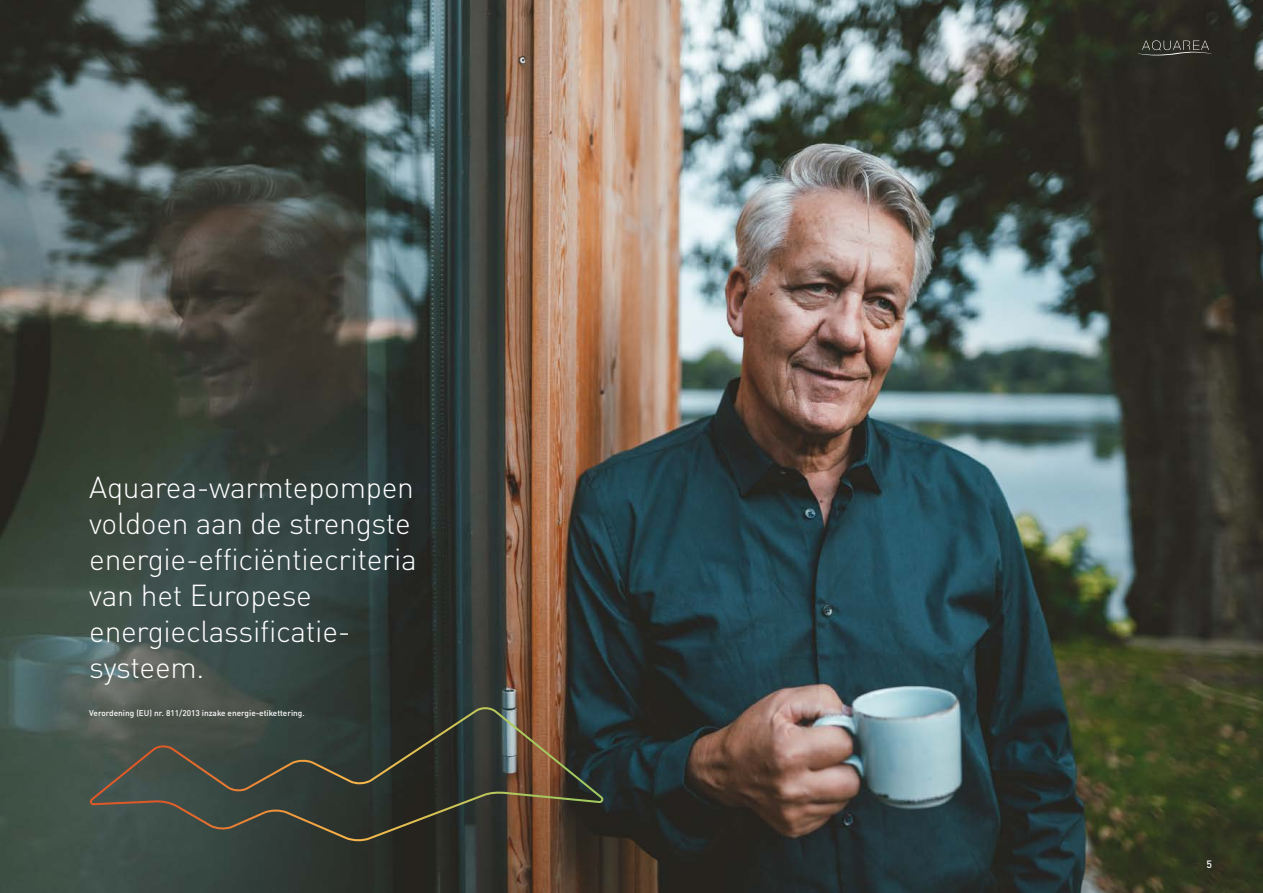
<style>
.page{position:relative;width:1263px;height:893px;background:#fff}
.page>*{position:absolute;margin:0;border:0;box-sizing:border-box;transform-origin:0 0}
.t1{font:300 30px/36px "DIN Pro";letter-spacing:-.01em;color:#fff}
.t2{font:500 10.5px "DIN Pro";color:#fff}
.t3{font:500 8.25px "DIN Pro";color:#fff}
</style>
<div class="page">
<img style="left:0;top:0;width:1263px;height:893px">
<svg style="left:1137px;top:40px;width:75px;height:15px"></svg>
<svg style="left:90px;top:707px;width:513px;height:134px;background:#404239"></svg>
<p class="t1" style="left:89px;top:468px;width:329px">Aquarea-warmtepompen voldoen aan de strengste energie-efficiëntiecriteria van het Europese energieclassificatie&shy;systeem.</p>
<p class="t3" style="left:89px;top:707px;width:217px">Verordening (EU) nr. 811/2013 inzake energie-etikettering.</p>
<p class="t2" style="left:1206px;top:856px;width:7px">5</p>
</div>
